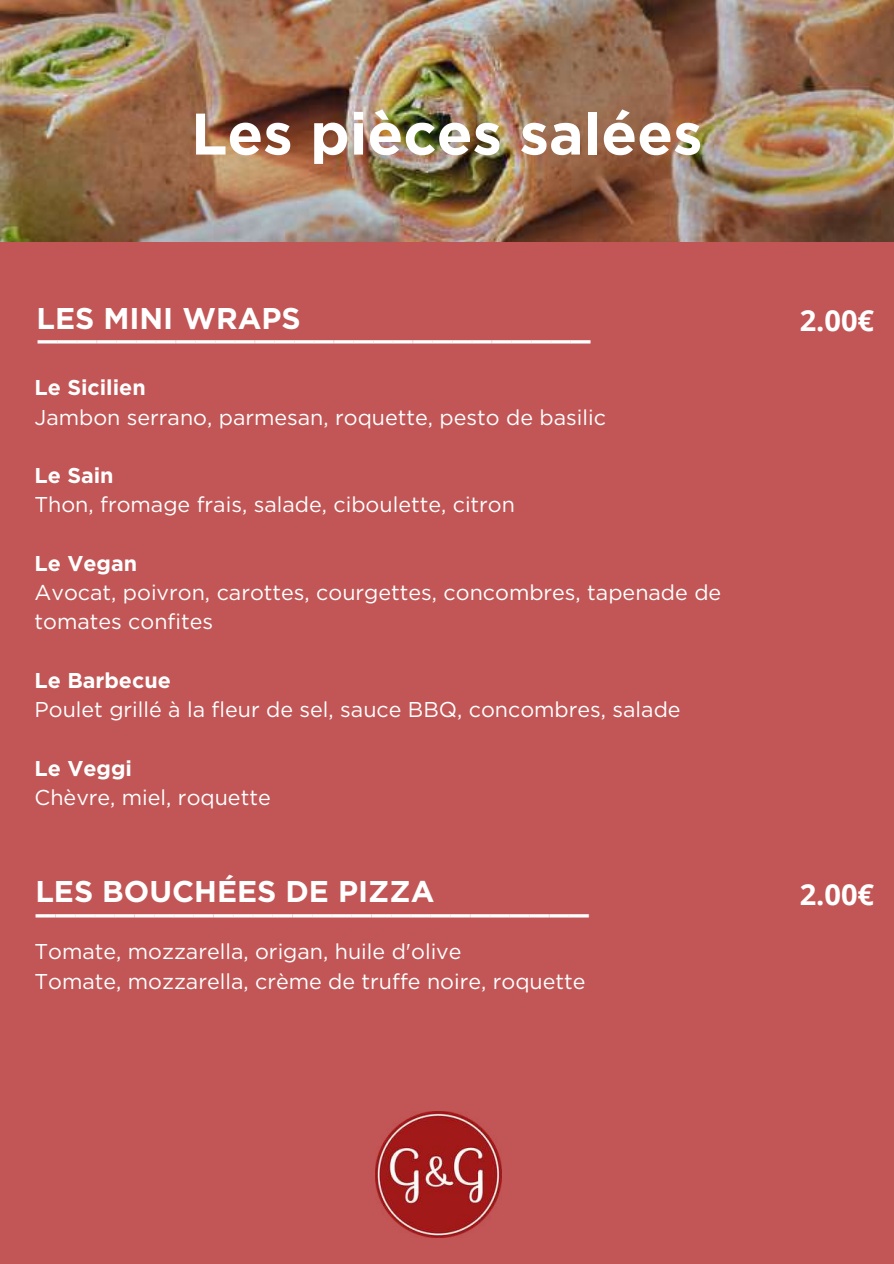
<style>
.page{position:relative;width:894px;height:1264px;background:#fff}
.page>*{position:absolute;margin:0;border:0;box-sizing:border-box;transform-origin:0 0}
.t1{font:700 58.5px "Gotham";color:#fff}
.t2{font:700 48px "Open Sans";color:#fff}
.t3{font:700 28.95px "Open Sans";color:#fff}
.t4{font:21.45px/29.2px "Gotham";color:#fff}
.t5{font:700 21.45px "Gotham";color:#fff}
</style>
<div class="page">
<div style="left:0;top:0;width:893px;height:1263px;background:#c25555"></div>
<img style="left:0;top:0;width:893px;height:242px">
<img style="left:375px;top:1111px;width:126px;height:126px">
<h1 class="t1" style="left:191px;top:98px;width:512px">Les pièces salées</h1>
<h2 class="t2" style="left:37px;top:285px;width:555px"><sup>L</sup>_<sup>E</sup>_<sup>S</sup>__<sup>M</sup>_<sup>I</sup>_<sup>N</sup>_<sup>I</sup> _<sup>W</sup>__<sup>R</sup>_<sup>A</sup>_<sup>P</sup>_<sup>S</sup>_______________</h2>
<h3 class="t3" style="left:799px;top:300px;width:76px">2.00€</h3>
<p class="t5" style="left:34px;top:374px;width:113px">Le Sicilien</p>
<p class="t4" style="left:34px;top:402px;width:572px">Jambon serrano, parmesan, roquette, pesto de basilic</p>
<p class="t5" style="left:34px;top:462px;width:81px">Le Sain</p>
<p class="t4" style="left:34px;top:490px;width:482px">Thon, fromage frais, salade, ciboulette, citron</p>
<p class="t5" style="left:34px;top:550px;width:104px">Le Vegan</p>
<p class="t4" style="left:34px;top:577px;width:688px">Avocat, poivron, carottes, courgettes, concombres, tapenade de tomates confites</p>
<p class="t5" style="left:34px;top:667px;width:138px">Le Barbecue</p>
<p class="t4" style="left:34px;top:694px;width:647px">Poulet grillé à la fleur de sel, sauce BBQ, concombres, salade</p>
<p class="t5" style="left:34px;top:755px;width:99px">Le Veggi</p>
<p class="t4" style="left:34px;top:782px;width:237px">Chèvre, miel, roquette</p>
<h2 class="t2" style="left:35px;top:858px;width:555px"><sup>L</sup>_<sup>E</sup>_<sup>S</sup>_ _<sup>B</sup>_<sup>O</sup>_<sup>U</sup>_<sup>C</sup>_ _<sup>H</sup>_<sup>É</sup>_<sup>E</sup>_<sup>S</sup>_<sup>D</sup>_<sup>E</sup>_ _<sup>P</sup>_<sup>I</sup> <sup>Z</sup>_<sup>Z</sup>_<sup>A</sup>_ _ _ _ _ _ _ _ _</h2>
<p class="t4" style="left:34px;top:937px;width:552px">Tomate, mozzarella, origan, huile d'olive<br>Tomate, mozzarella, crème de truffe noire, roquette</p>
<h3 class="t3" style="left:799px;top:874px;width:76px">2.00€</h3>
</div>
